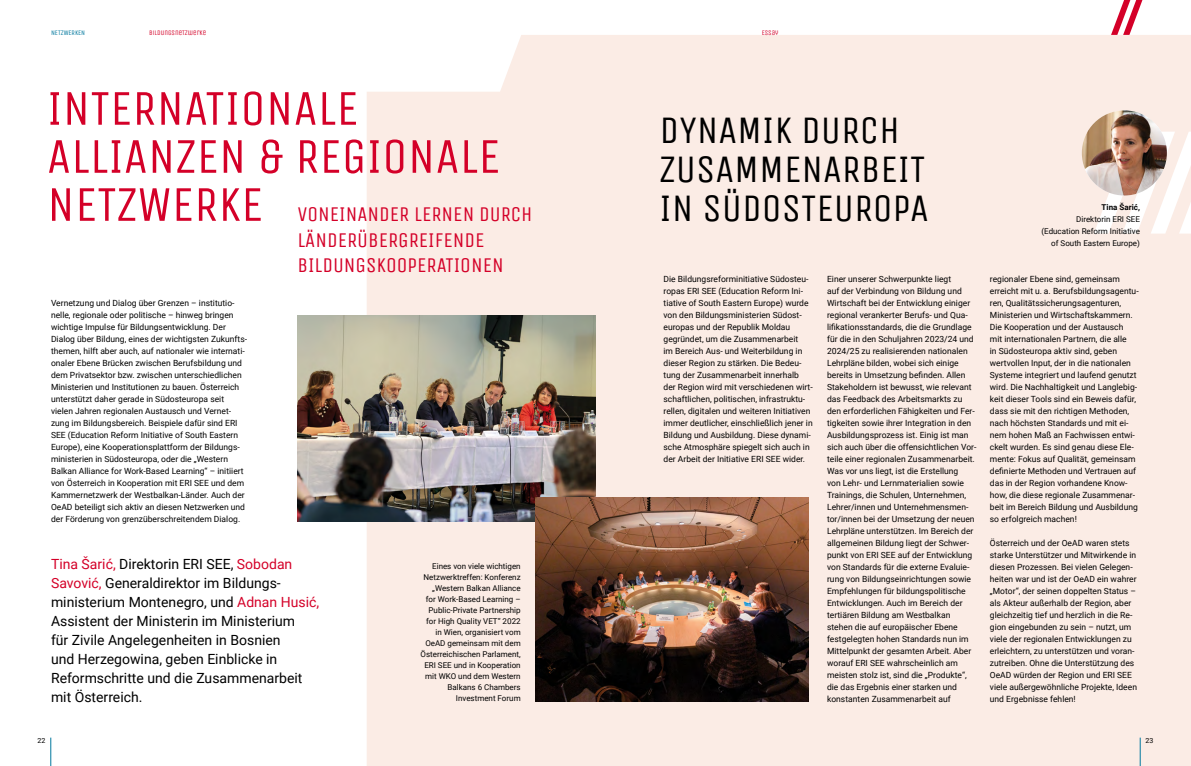
<style>
.page{position:relative;width:1191px;height:766px;background:#fff}
.page>*{position:absolute;margin:0;border:0;box-sizing:border-box;transform-origin:0 0}
.t1{font:50px/48px "Unica One";color:#d40028}
.t2{font:39px/39px "Unica One";color:#000}
.t3{font:21px/25.2px "Unica One";color:#d40028}
.t4{font:14px/19px "Roboto";color:#000}
.t5{font:8.5px/12px "Roboto";color:#000}
.t6{font:8px/11px "Roboto";color:#000;text-align:right}
.t7{font:700 8px "Roboto";color:#000}
.t8{font:7px "Unica One";color:#d40028}
.t9{font:7px "Unica One";color:#00789e}
.t10{font:7px "Roboto";color:#000}
.s1{color:#d40028}
</style>
<div class="page">
<div style="left:367px;top:35px;width:824px;height:730px;background:#fbece5"></div>
<svg style="left:1093px;top:132px;width:98px;height:101px"></svg>
<img style="left:1081px;top:110px;width:85px;height:85px;border-radius:43px">
<img style="left:298px;top:315px;width:297px;height:206px">
<img style="left:536px;top:497px;width:272px;height:203px">
<svg style="left:51px;top:737px;width:1px;height:28px"></svg>
<svg style="left:1140px;top:737px;width:1px;height:28px"></svg>
<svg style="left:1111px;top:0;width:32px;height:35px"></svg>
<p class="t9" style="left:51px;top:28px;width:36px">NETZWERKEN</p>
<p class="t8" style="left:149px;top:28px;width:59px">BILDUNGSNETZWERKE</p>
<p class="t8" style="left:761px;top:28px;width:18px">ESSAY</p>
<h1 class="t1" style="left:47px;top:84px;width:455px">INTERNATIONALE<br>ALLIANZEN &amp; REGIONALE<br>NETZWERKE</h1>
<h3 class="t3" style="left:297px;top:202px;width:236px">VONEINANDER LERNEN DURCH<br>LÄNDERÜBERGREIFENDE<br>BILDUNGSKOOPERATIONEN</h3>
<h2 class="t2" style="left:659px;top:110px;width:270px">DYNAMIK DURCH<br>ZUSAMMENARBEIT<br>IN SÜDOSTEUROPA</h2>
<p class="t7" style="left:1101px;top:201px;width:40px">Tina Šarić,</p>
<p class="t6" style="left:1041px;top:212px;width:100px;line-height:12px">Direktorin ERI SEE (Education Reform Initiative of South Eastern Europe)</p>
<p class="t5" style="left:51px;top:296px;width:198px">Vernetzung und Dialog über Grenzen – institutio&shy;nelle, regionale oder politische – hinweg bringen wichtige Impulse für Bildungsentwicklung. Der Dialog über Bildung, eines der wichtigsten Zukunfts&shy;themen, hilft aber auch, auf nationaler wie internati&shy;onaler Ebene Brücken zwischen Berufsbildung und dem Privatsektor bzw. zwischen unterschiedlichen Ministerien und Institutionen zu bauen. Österreich unterstützt daher gerade in Südosteuropa seit vielen Jahren regionalen Austausch und Vernet&shy;zung im Bildungsbereich. Beispiele dafür sind ERI SEE (Education Reform Initiative of South Eastern Europe), eine Kooperationsplattform der Bildungs&shy;ministerien in Südosteuropa, oder die „Western Balkan Alliance for Work-Based Learning“ – initiiert von Österreich in Kooperation mit ERI SEE und dem Kammernetzwerk der Westbalkan-Länder. Auch der OeAD beteiligt sich aktiv an diesen Netzwerken und der Förderung von grenzüberschreitendem Dialog.</p>
<p class="t4" style="left:51px;top:553px;width:270px"><span class="s1">Tina Šarić,</span> Direktorin ERI SEE, <span class="s1">Sobodan Savović,</span> Generaldirektor im Bildungs&shy;ministerium Montenegro, und <span class="s1">Adnan Husić, </span>Assistent der Ministerin im Ministerium<br>für Zivile Angelegenheiten in Bosnien<br>und Herzegowina, geben Einblicke in Reformschritte und die Zusammenarbeit mit Österreich.</p>
<p class="t6" style="left:420px;top:560px;width:102px">Eines von viele wichtigen<br>Netzwerktreffen: Konferenz „Western Balkan Alliance for Work-Based Learning –<br>Public-Private Partnership for High Quality VET“ 2022 in Wien, organisiert vom<br>OeAD gemeinsam mit dem<br>Österreichischen Parlament,<br>ERI SEE und in Kooperation mit WKO und dem Western<br>Balkans 6 Chambers<br>Investment Forum</p>
<p class="t5" style="left:663px;top:272px;width:151px">Die Bildungsreforminitiative Südosteu&shy;ropas ERI SEE (Education Reform Ini&shy;tiative of South Eastern Europe) wurde von den Bildungsministerien Südost&shy;europas und der Republik Moldau gegründet, um die Zusammenarbeit<br>im Bereich Aus- und Weiterbildung in dieser Region zu stärken. Die Bedeu&shy;tung der Zusammenarbeit innerhalb der Region wird mit verschiedenen wirt&shy;schaftlichen, politischen, infrastruktu&shy;rellen, digitalen und weiteren Initiativen immer deutlicher, einschließlich jener in Bildung und Ausbildung. Diese dynami&shy;sche Atmosphäre spiegelt sich auch in der Arbeit der Initiative ERI SEE wider.</p>
<p class="t5" style="left:827px;top:272px;width:151px">Einer unserer Schwerpunkte liegt<br>auf der Verbindung von Bildung und Wirtschaft bei der Entwicklung einiger regional verankerter Berufs- und Qua&shy;lifikationsstandards, die die Grundlage für die in den Schuljahren 2023/24 und 2024/25 zu realisierenden nationalen Lehrpläne bilden, wobei sich einige bereits in Umsetzung befinden. Allen Stakeholdern ist bewusst, wie relevant das Feedback des Arbeitsmarkts zu den erforderlichen Fähigkeiten und Fer&shy;tigkeiten sowie ihrer Integration in den Ausbildungsprozess ist. Einig ist man sich auch über die offensichtlichen Vor&shy;teile einer regionalen Zusammenarbeit.<br>Was vor uns liegt, ist die Erstellung<br>von Lehr- und Lernmaterialien sowie Trainings, die Schulen, Unternehmen, Lehrer/innen und Unternehmensmen&shy;tor/innen bei der Umsetzung der neuen Lehrpläne unterstützen. Im Bereich der allgemeinen Bildung liegt der Schwer&shy;punkt von ERI SEE auf der Entwicklung von Standards für die externe Evaluie&shy;rung von Bildungseinrichtungen sowie Empfehlungen für bildungspolitische Entwicklungen. Auch im Bereich der tertiären Bildung am Westbalkan stehen die auf europäischer Ebene festgelegten hohen Standards nun im Mittelpunkt der gesamten Arbeit. Aber worauf ERI SEE wahrscheinlich am meisten stolz ist, sind die „Produkte“, die das Ergebnis einer starken und konstanten Zusammenarbeit auf</p>
<p class="t5" style="left:990px;top:272px;width:150px">regionaler Ebene sind, gemeinsam erreicht mit u. a. Berufsbildungsagentu&shy;ren, Qualitätssicherungsagenturen, Ministerien und Wirtschaftskammern.<br>Die Kooperation und der Austausch<br>mit internationalen Partnern, die alle<br>in Südosteuropa aktiv sind, geben wertvollen Input, der in die nationalen Systeme integriert und laufend genutzt wird. Die Nachhaltigkeit und Langlebig&shy;keit dieser Tools sind ein Beweis dafür, dass sie mit den richtigen Methoden, nach höchsten Standards und mit ei&shy;nem hohen Maß an Fachwissen entwi&shy;ckelt wurden. Es sind genau diese Ele&shy;mente: Fokus auf Qualität, gemeinsam definierte Methoden und Vertrauen auf das in der Region vorhandene Know&shy;how, die diese regionale Zusammenar&shy;beit im Bereich Bildung und Ausbildung so erfolgreich machen!</p>
<p class="t5" style="left:990px;top:536px;width:149px">Österreich und der OeAD waren stets starke Unterstützer und Mitwirkende in diesen Prozessen. Bei vielen Gelegen&shy;heiten war und ist der OeAD ein wahrer „Motor“, der seinen doppelten Status – als Akteur außerhalb der Region, aber gleichzeitig tief und herzlich in die Re&shy;gion eingebunden zu sein – nutzt, um viele der regionalen Entwicklungen zu erleichtern, zu unterstützen und voran&shy;zutreiben. Ohne die Unterstützung des OeAD würden der Region und ERI SEE viele außergewöhnliche Projekte, Ideen und Ergebnisse fehlen!</p>
<p class="t10" style="left:37px;top:735px;width:9px">22</p>
<p class="t10" style="left:1145px;top:735px;width:9px">23</p>
</div>
